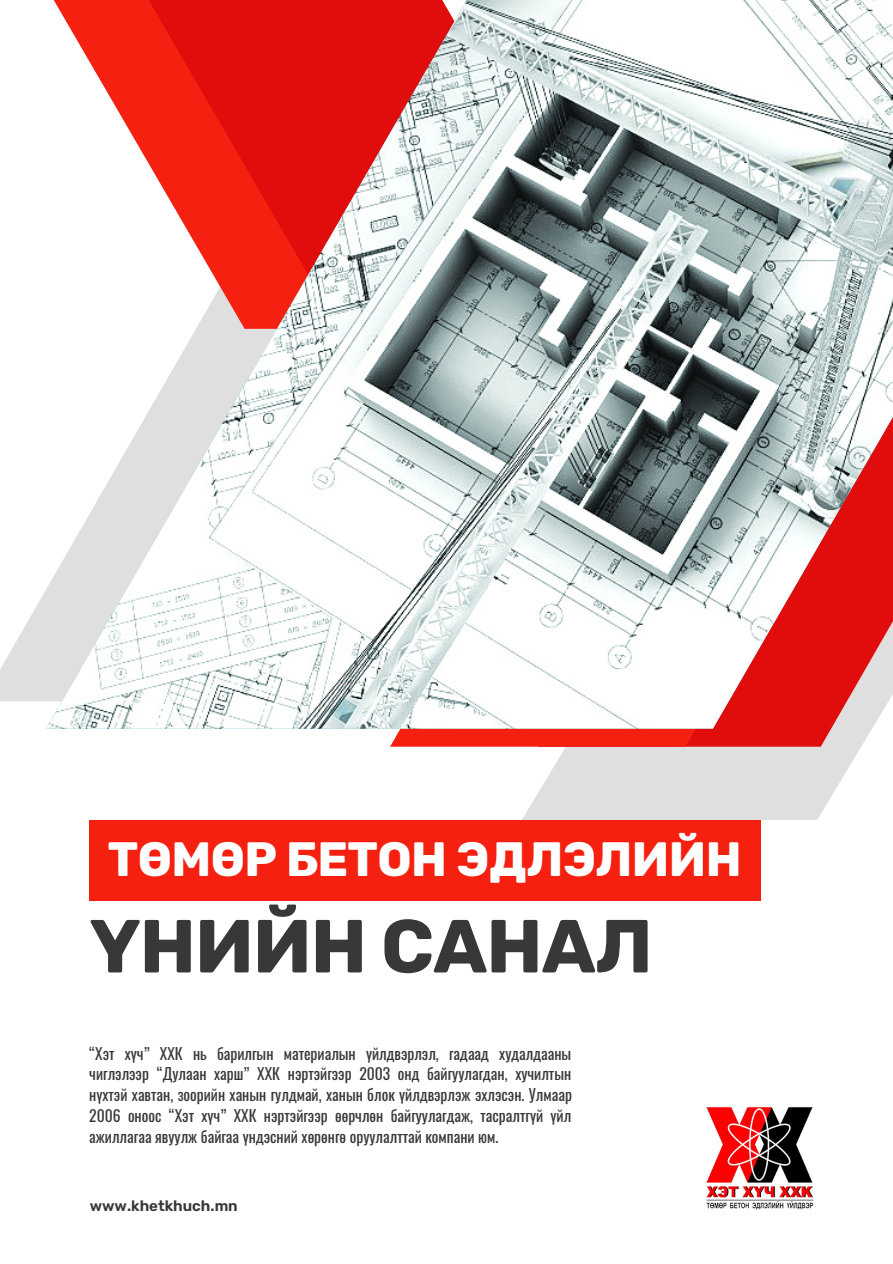
<style>
.page{position:relative;width:893px;height:1264px;background:#fff}
.page>*{position:absolute;margin:0;border:0;box-sizing:border-box;transform-origin:0 0}
.t1{font:700 75px "Rubik";letter-spacing:-.01em;color:#383838}
.t2{font:700 48px "Rubik";letter-spacing:-.01em;color:#fff}
.t3{font:15.6px/20.9px "Oswald";color:#383838;text-align:justify}
.t4{font:600 15px "Rubik";color:#383838}
</style>
<div class="page">
<div style="left:89px;top:820px;width:671px;height:80px;background:#f52010"></div>
<svg style="left:521px;top:746px;width:341px;height:73px;background:#e3e1e1"></svg>
<svg style="left:390px;top:728px;width:482px;height:18px;background:#ec352c"></svg>
<svg style="left:0;top:590px;width:46px;height:111px;fill:#dfdfdf"></svg>
<img style="left:46px;top:0;width:846px;height:728px">
<img style="left:706px;top:1107px;width:108px;height:103px">
<p class="t2" style="left:108px;top:831px;width:635px">ТӨМӨР БЕТОН ЭДЛЭЛИЙН</p>
<p class="t1" style="left:90px;top:902px;width:564px">ҮНИЙН САНАЛ</p>
<p class="t3" style="left:89px;top:1042px;width:484px">“Хэт хүч” ХХК нь барилгын материалын үйлдвэрлэл, гадаад худалдааны чиглэлээр “Дулаан харш” ХХК нэртэйгээр 2003 онд байгуулагдан, хучилтын нүхтэй хавтан, зоорийн ханын гулдмай, ханын блок үйлдвэрлэж эхлэсэн. Улмаар 2006 оноос “Хэт хүч” ХХК нэртэйгээр өөрчлөн байгуулагдаж, тасралтгүй үйл ажиллагаа явуулж байгаа үндэсний хөрөнгө оруулалттай компани юм.</p>
<p class="t4" style="left:90px;top:1196px;width:149px">www.khetkhuch.mn</p>
</div>
